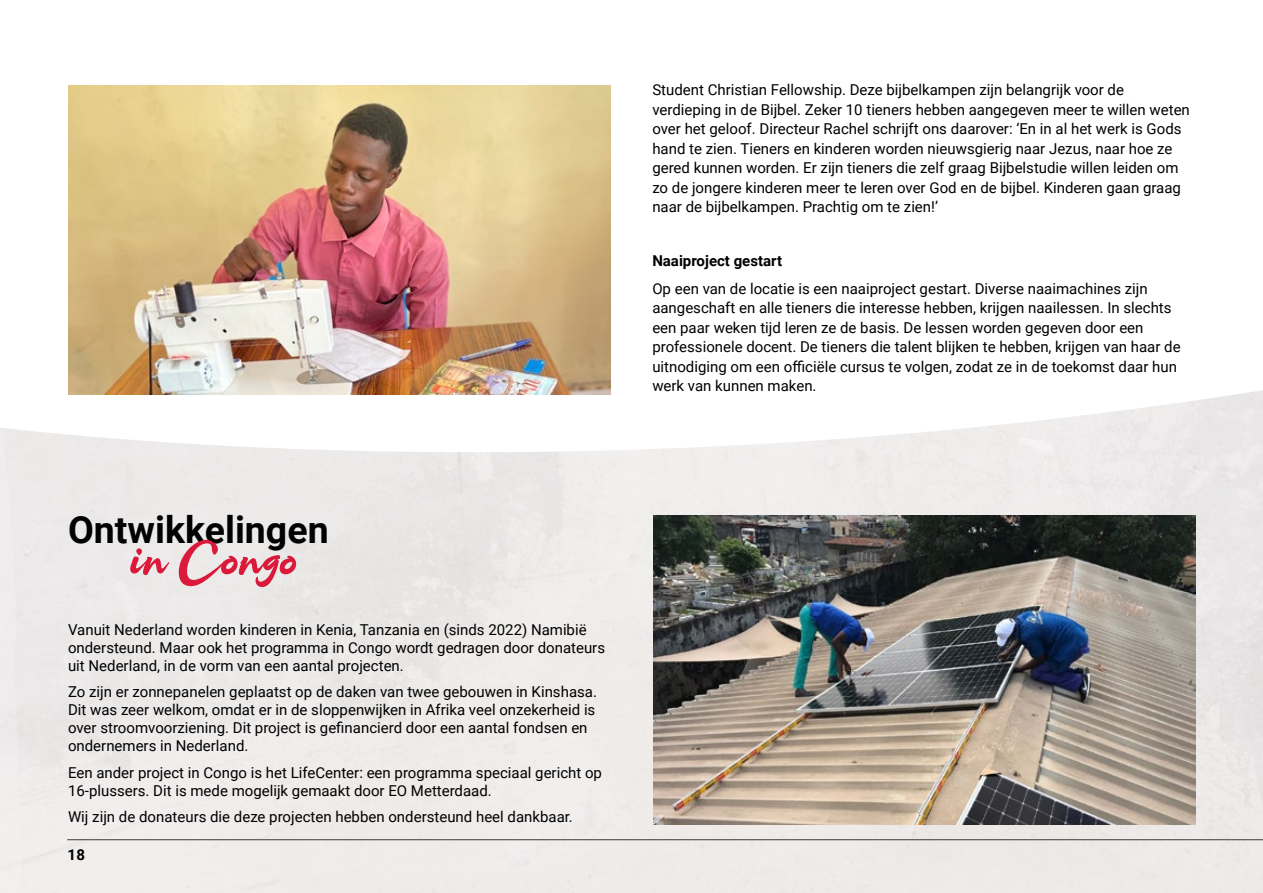
<style>
.page{position:relative;width:1263px;height:893px;background:#fff}
.page>*{position:absolute;margin:0;border:0;box-sizing:border-box;transform-origin:0 0}
.t1{font:75px "Stay Home Script PERSONAL";color:#db193b}
.t2{font:700 37.5px "Roboto";color:#020203}
.t3{font:15px/19.5px "Roboto";color:#000}
.t4{font:700 15px "Roboto";color:#000}
</style>
<div class="page">
<img style="left:0;top:390px;width:1263px;height:503px">
<img style="left:68px;top:85px;width:542px;height:310px">
<img style="left:653px;top:515px;width:542px;height:310px">
<hr style="left:67px;top:839px;width:1196px;height:1px;background:#3b3b3b">
<p class="t3" style="left:652px;top:80px;width:539px">Student Christian Fellowship. Deze bijbelkampen zijn belangrijk voor de verdieping in de Bijbel. Zeker 10 tieners hebben aangegeven meer te willen weten over het geloof. Directeur Rachel schrijft ons daarover: ‘En in al het werk is Gods hand te zien. Tieners en kinderen worden nieuwsgierig naar Jezus, naar hoe ze gered kunnen worden. Er zijn tieners die zelf graag Bijbelstudie willen leiden om zo de jongere kinderen meer te leren over God en de bijbel. Kinderen gaan graag naar de bijbelkampen. Prachtig om te zien!’</p>
<p class="t4" style="left:652px;top:250px;width:131px">Naaiproject gestart</p>
<p class="t3" style="left:652px;top:278px;width:530px">Op een van de locatie is een naaiproject gestart. Diverse naaimachines zijn aangeschaft en alle tieners die interesse hebben, krijgen naailessen. In slechts een paar weken tijd leren ze de basis. De lessen worden gegeven door een professionele docent. De tieners die talent blijken te hebben, krijgen van haar de uitnodiging om een officiële cursus te volgen, zodat ze in de toekomst daar hun werk van kunnen maken.</p>
<h2 class="t2" style="left:68px;top:504px;width:262px">Ontwikkelingen</h2>
<h1 class="t1" style="left:132px;top:524px;width:169px">in Congo</h1>
<p class="t3" style="left:68px;top:620px;width:539px;line-height:18px">Vanuit Nederland worden kinderen in Kenia, Tanzania en (sinds 2022) Namibië ondersteund. Maar ook het programma in Congo wordt gedragen door donateurs uit Nederland, in de vorm van een aantal projecten.</p>
<p class="t3" style="left:68px;top:682px;width:530px;line-height:18px">Zo zijn er zonnepanelen geplaatst op de daken van twee gebouwen in Kinshasa.<br>Dit was zeer welkom, omdat er in de sloppenwijken in Afrika veel onzekerheid is over stroomvoorziening. Dit project is gefinancierd door een aantal fondsen en ondernemers in Nederland.</p>
<p class="t3" style="left:68px;top:763px;width:535px;line-height:18px">Een ander project in Congo is het LifeCenter: een programma speciaal gericht op<br>16-plussers. Dit is mede mogelijk gemaakt door EO Metterdaad.</p>
<p class="t3" style="left:68px;top:807px;width:506px">Wij zijn de donateurs die deze projecten hebben ondersteund heel dankbaar.</p>
<p class="t4" style="left:67px;top:844px;width:19px">18</p>
</div>
